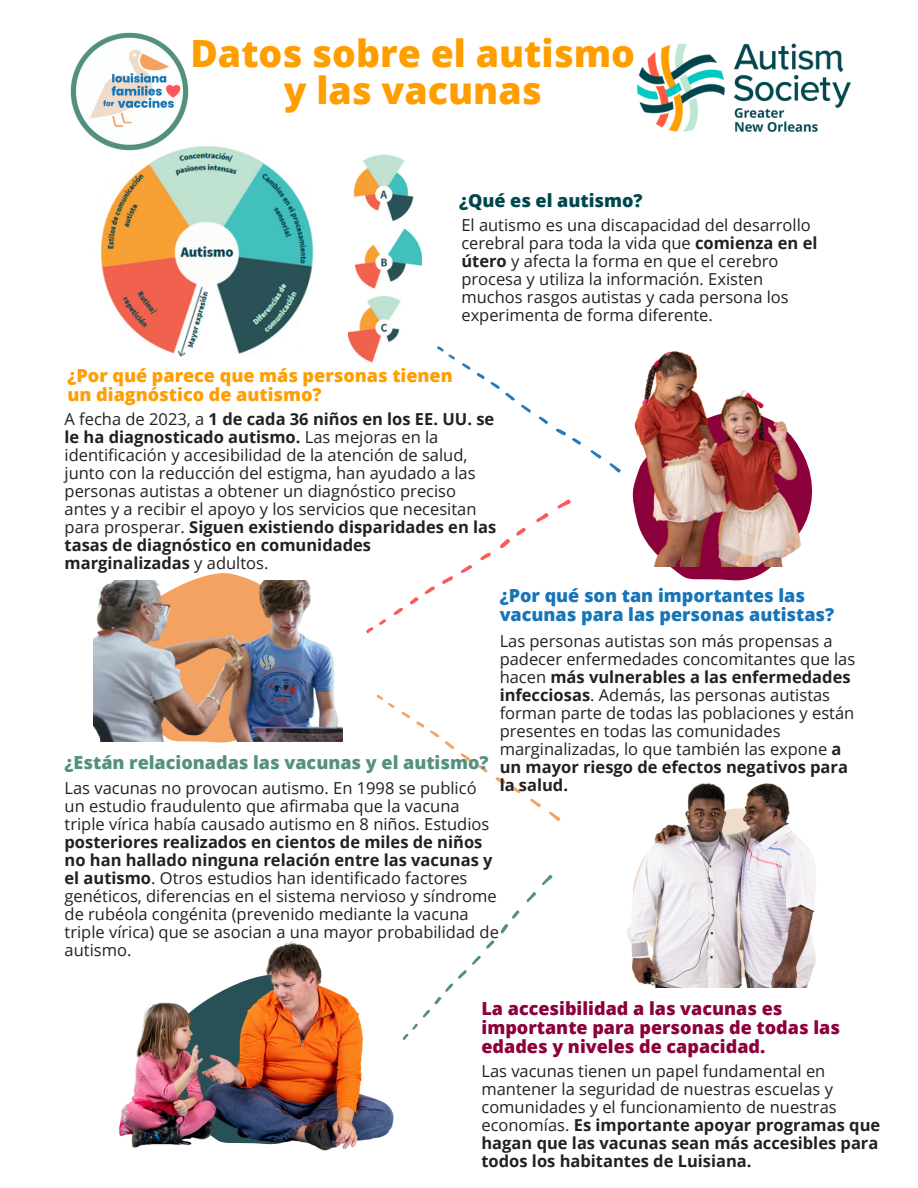
<style>
.page{position:relative;width:918px;height:1188px;background:#fff}
.page>*{position:absolute;margin:0;border:0;box-sizing:border-box;transform-origin:0 0}
.t1{font:800 37.5px/37.2px "Open Sans";color:#ff9e00;text-align:center}
.t2{font:800 18px/19.2px "Open Sans";color:#8c003b}
.t3{font:800 18px/19.2px "Open Sans";color:#1575b8}
.t4{font:800 18px/19.2px "Open Sans";color:#ff9e00}
.t5{font:800 18px "Open Sans";color:#53917e}
.t6{font:800 18px "Open Sans";color:#00464d}
.t7{font:16.5px/18px "Open Sans";color:#222023}
.t8{font:700 16.5px "Open Sans";color:#222023}
.s1{font-weight:700}
</style>
<div class="page">
<svg style="left:539px;top:416px;width:9px;height:8px"></svg>
<svg style="left:462px;top:363px;width:69px;height:50px"></svg>
<svg style="left:437px;top:346px;width:18px;height:14px"></svg>
<svg style="left:536px;top:513px;width:13px;height:10px"></svg>
<svg style="left:460px;top:565px;width:13px;height:8px"></svg>
<svg style="left:480px;top:552px;width:11px;height:9px"></svg>
<svg style="left:500px;top:527px;width:26px;height:22px"></svg>
<svg style="left:393px;top:576px;width:60px;height:39px"></svg>
<svg style="left:366px;top:619px;width:21px;height:15px"></svg>
<svg style="left:653px;top:566px;width:130px;height:15px;fill:#8c003b"></svg>
<svg style="left:478px;top:765px;width:10px;height:8px"></svg>
<svg style="left:495px;top:777px;width:26px;height:17px"></svg>
<svg style="left:401px;top:711px;width:70px;height:50px"></svg>
<svg style="left:376px;top:695px;width:19px;height:13px"></svg>
<svg style="left:93px;top:573px;width:246px;height:170px"></svg>
<svg style="left:500px;top:910px;width:20px;height:24px"></svg>
<svg style="left:422px;top:940px;width:73px;height:78px"></svg>
<img style="left:638px;top:44px;width:212px;height:87px">
<img style="left:349px;top:154px;width:73px;height:209px">
<img style="left:119px;top:940px;width:299px;height:211px">
<img style="left:94px;top:580px;width:248px;height:161px">
<img style="left:556px;top:351px;width:257px;height:215px">
<img style="left:526px;top:783px;width:290px;height:205px">
<img style="left:100px;top:146px;width:214px;height:211px">
<img style="left:70px;top:32px;width:121px;height:122px">
<p class="t1" style="left:190px;top:33px;width:446px">Datos sobre el autismo y las vacunas</p>
<p class="t6" style="left:459px;top:188px;width:185px">¿Qué es el autismo?</p>
<p class="t7" style="left:461px;top:215px;width:358px">El autismo es una discapacidad del desarrollo cerebral para toda la vida que <span class="s1">comienza en el útero</span> y afecta la forma en que el cerebro procesa y utiliza la información. Existen muchos rasgos autistas y cada persona los experimenta de forma diferente.</p>
<p class="t4" style="left:68px;top:366px;width:387px">¿Por qué parece que más personas tienen un diagnóstico de autismo?</p>
<p class="t7" style="left:65px;top:409px;width:433px">A fecha de 2023, a <span class="s1">1 de cada 36 niños en los EE. UU. se le ha diagnosticado autismo.</span> Las mejoras en la identificación y accesibilidad de la atención de salud, junto con la reducción del estigma, han ayudado a las personas autistas a obtener un diagnóstico preciso antes y a recibir el apoyo y los servicios que necesitan para prosperar. <span class="s1">Siguen existiendo disparidades en las tasas de diagnóstico en comunidades marginalizadas</span> y adultos.</p>
<p class="t3" style="left:500px;top:585px;width:336px">¿Por qué son tan importantes las vacunas para las personas autistas?</p>
<p class="t7" style="left:500px;top:631px;width:357px">Las personas autistas son más propensas a padecer enfermedades concomitantes que las hacen <span class="s1">más vulnerables a las enfermedades infecciosas</span>. Además, las personas autistas forman parte de todas las poblaciones y están presentes en todas las comunidades marginalizadas, lo que también las expone <span class="s1">a un mayor riesgo de efectos negativos para</span></p>
<p class="t5" style="left:65px;top:750px;width:426px">¿Están relacionadas las vacunas y el autismo?</p>
<p class="t7" style="left:65px;top:779px;width:414px">Las vacunas no provocan autismo. En 1998 se publicó</p>
<p class="t8" style="left:500px;top:773px;width:70px">la salud.</p>
<p class="t7" style="left:65px;top:797px;width:436px">un estudio fraudulento que afirmaba que la vacuna triple vírica había causado autismo en 8 niños. Estudios <span class="s1">posteriores realizados en cientos de miles de niños no han hallado ninguna relación entre las vacunas y el autismo</span>. Otros estudios han identificado factores genéticos, diferencias en el sistema nervioso y síndrome de rubéola congénita (prevenido mediante la vacuna triple vírica) que se asocian a una mayor probabilidad de autismo.</p>
<p class="t2" style="left:481px;top:998px;width:360px">La accesibilidad a las vacunas es importante para personas de todas las edades y niveles de capacidad.</p>
<p class="t7" style="left:481px;top:1062px;width:400px">Las vacunas tienen un papel fundamental en mantener la seguridad de nuestras escuelas y comunidades y el funcionamiento de nuestras economías. <span class="s1">Es importante apoyar programas que hagan que las vacunas sean más accesibles para todos los habitantes de Luisiana.</span></p>
</div>
